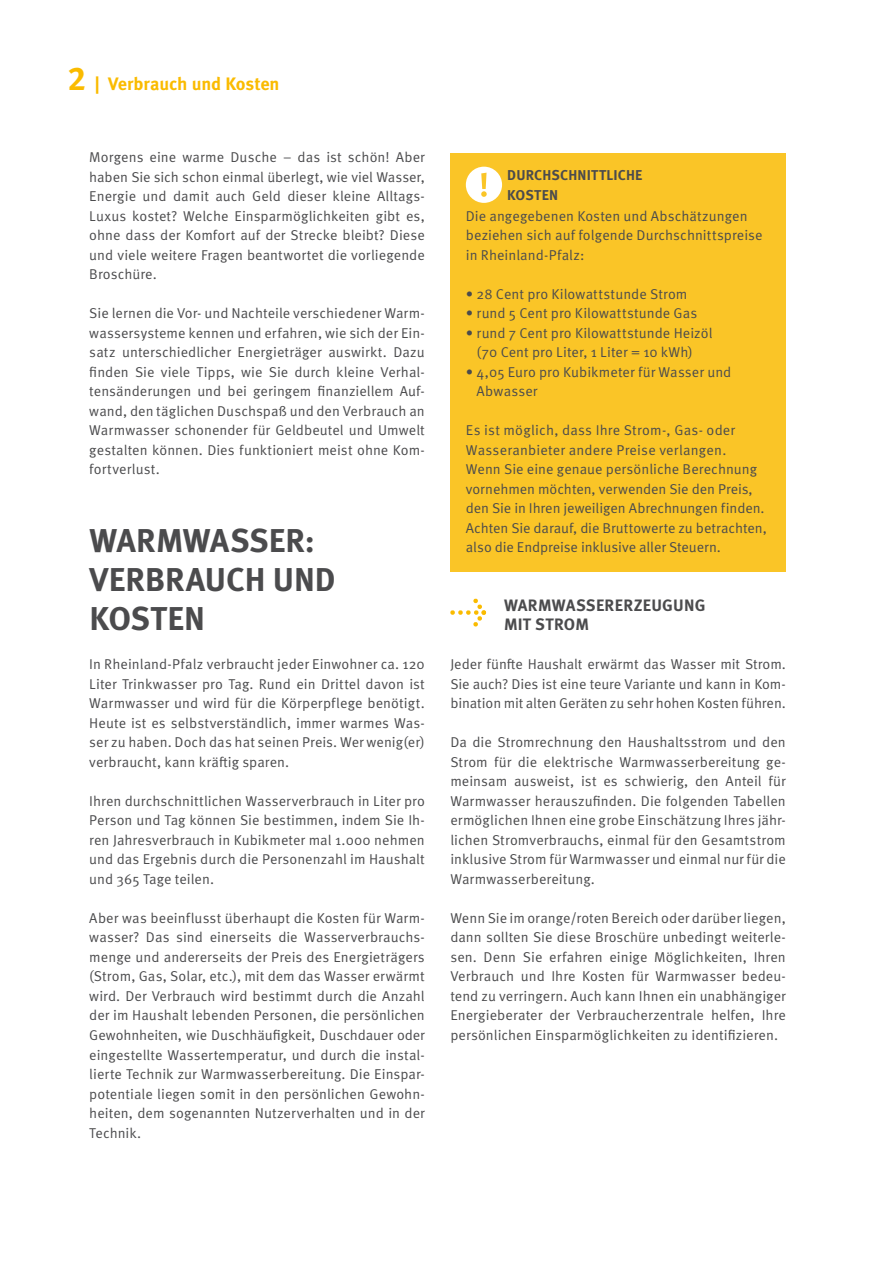
<style>
.page{position:relative;width:893px;height:1263px;background:#fff}
.page>*{position:absolute;margin:0;border:0;box-sizing:border-box;transform-origin:0 0}
.Ü1{font:700 33px "Meta OT";color:#4b4b4d}
.Ü1-2{font:700 33px "Meta OT";color:#fabb00}
.Ü3{font:700 18px "Meta OT";letter-spacing:-.01em;color:#fabb00}
.Ü2{font:700 16.5px/19.5px "Meta OT";letter-spacing:.015em;color:#4b4b4d}
.Fließtext{font:14.25px/19.5px "Meta OT Norm";letter-spacing:.005em;color:#4b4b4d;text-align:justify}
.Auflistung_Level2{font:14.25px/19.5px "Meta OT Norm";letter-spacing:.005em;color:#4b4b4d}
.Auflistung_Level2-2{font:700 14.25px/19.5px "Meta OT";letter-spacing:.01em;color:#4b4b4d}
</style>
<div class="page">
<svg style="left:450px;top:598px;width:36px;height:28px"></svg>
<div style="left:450px;top:153px;width:336px;height:419px;background:#fac527"></div>
<p class="Ü1-2" style="left:67px;top:58px;width:20px">2</p>
<p class="Ü3" style="left:95px;top:73px;width:186px">| Verbrauch und Kosten</p>
<p class="Fließtext" style="left:89px;top:148px;width:337px">Morgens eine warme Dusche – das ist schön! Aber haben Sie sich schon einmal überlegt, wie viel Wasser, Energie und damit auch Geld dieser kleine Alltags-Luxus kostet? Welche Einsparmöglichkeiten gibt es, ohne dass der Komfort auf der Strecke bleibt? Diese und viele weitere Fragen beantwortet die vorliegende Broschüre.</p>
<p class="Fließtext" style="left:89px;top:304px;width:337px">Sie lernen die Vor- und Nachteile verschiedener Warm&shy;wassersysteme kennen und erfahren, wie sich der Ein&shy;satz unterschiedlicher Energieträger auswirkt. Dazu finden Sie viele Tipps, wie Sie durch kleine Verhal&shy;tensänderungen und bei geringem finanziellem Auf&shy;wand, den täglichen Duschspaß und den Verbrauch an Warmwasser schonender für Geldbeutel und Umwelt gestalten können. Dies funktioniert meist ohne Kom&shy;fortverlust.</p>
<p class="Ü1" style="left:89px;top:520px;width:227px">WARMWASSER:</p>
<p class="Ü1" style="left:89px;top:559px;width:248px">VERBRAUCH UND</p>
<p class="Ü1" style="left:89px;top:598px;width:117px">KOSTEN</p>
<p class="Fließtext" style="left:89px;top:655px;width:337px">In Rheinland-Pfalz verbraucht jeder Einwohner ca. 120<br>Liter Trinkwasser pro Tag. Rund ein Drittel davon ist Warmwasser und wird für die Körperpflege benötigt.<br>Heute ist es selbstverständlich, immer warmes Was&shy;ser zu haben. Doch das hat seinen Preis. Wer wenig(er) verbraucht, kann kräftig sparen.</p>
<p class="Fließtext" style="left:89px;top:791px;width:337px">Ihren durchschnittlichen Wasserverbrauch in Liter pro Person und Tag können Sie bestimmen, indem Sie Ih&shy;ren Jahresverbrauch in Kubikmeter mal 1.000 nehmen und das Ergebnis durch die Personenzahl im Haushalt und 365 Tage teilen.</p>
<p class="Fließtext" style="left:89px;top:908px;width:337px">Aber was beeinflusst überhaupt die Kosten für Warm&shy;wasser? Das sind einerseits die Wasserverbrauchs&shy;menge und andererseits der Preis des Energieträgers (Strom, Gas, Solar, etc.), mit dem das Wasser erwärmt wird. Der Verbrauch wird bestimmt durch die Anzahl der im Haushalt lebenden Personen, die persönlichen Gewohnheiten, wie Duschhäufigkeit, Duschdauer oder eingestellte Wassertemperatur, und durch die instal&shy;lierte Technik zur Warmwasserbereitung. Die Einspar&shy;potentiale liegen somit in den persönlichen Gewohn&shy;heiten, dem sogenannten Nutzerverhalten und in der Technik.</p>
<p class="Auflistung_Level2-2" style="left:507px;top:166px;width:137px">DURCHSCHNITTLICHE<br>KOSTEN</p>
<p class="Auflistung_Level2" style="left:466px;top:206px;width:298px">Die angegebenen Kosten und Abschätzungen beziehen sich auf folgende Durchschnittspreise in Rheinland-Pfalz:</p>
<p class="Auflistung_Level2" style="left:466px;top:284px;width:223px">• 28 Cent pro Kilowattstunde Strom</p>
<p class="Auflistung_Level2" style="left:466px;top:304px;width:233px">• rund 5 Cent pro Kilowattstunde Gas</p>
<p class="Auflistung_Level2" style="left:477px;top:323px;width:237px;text-indent:-11px">• rund 7 Cent pro Kilowattstunde Heizöl (70 Cent pro Liter, 1 Liter = 10 kWh)</p>
<p class="Auflistung_Level2" style="left:477px;top:362px;width:256px;text-indent:-11px">• 4,05 Euro pro Kubikmeter für Wasser und<br>Abwasser</p>
<p class="Auflistung_Level2" style="left:466px;top:421px;width:302px">Es ist möglich, dass Ihre Strom-, Gas- oder Wasseranbieter andere Preise verlangen.<br>Wenn Sie eine genaue persönliche Berechnung vornehmen möchten, verwenden Sie den Preis, den Sie in Ihren jeweiligen Abrechnungen finden.<br>Achten Sie darauf, die Bruttowerte zu betrachten, also die Endpreise inklusive aller Steuern.</p>
<p class="Ü2" style="left:504px;top:596px;width:203px">WARMWASSERERZEUGUNG<br>MIT STROM</p>
<p class="Fließtext" style="left:450px;top:655px;width:337px">Jeder fünfte Haushalt erwärmt das Wasser mit Strom.<br>Sie auch? Dies ist eine teure Variante und kann in Kom&shy;bination mit alten Geräten zu sehr hohen Kosten führen.</p>
<p class="Fließtext" style="left:450px;top:733px;width:337px">Da die Stromrechnung den Haushaltsstrom und den Strom für die elektrische Warmwasserbereitung ge&shy;meinsam ausweist, ist es schwierig, den Anteil für Warmwasser herauszufinden. Die folgenden Tabellen ermöglichen Ihnen eine grobe Einschätzung Ihres jähr&shy;lichen Stromverbrauchs, einmal für den Gesamtstrom inklusive Strom für Warmwasser und einmal nur für die Warmwasserbereitung.</p>
<p class="Fließtext" style="left:450px;top:908px;width:337px">Wenn Sie im orange/roten Bereich oder darüber liegen, dann sollten Sie diese Broschüre unbedingt weiterle&shy;sen. Denn Sie erfahren einige Möglichkeiten, Ihren Verbrauch und Ihre Kosten für Warmwasser bedeu&shy;tend zu verringern. Auch kann Ihnen ein unabhängiger Energieberater der Verbraucherzentrale helfen, Ihre persönlichen Einsparmöglichkeiten zu identifizieren.</p>
</div>
